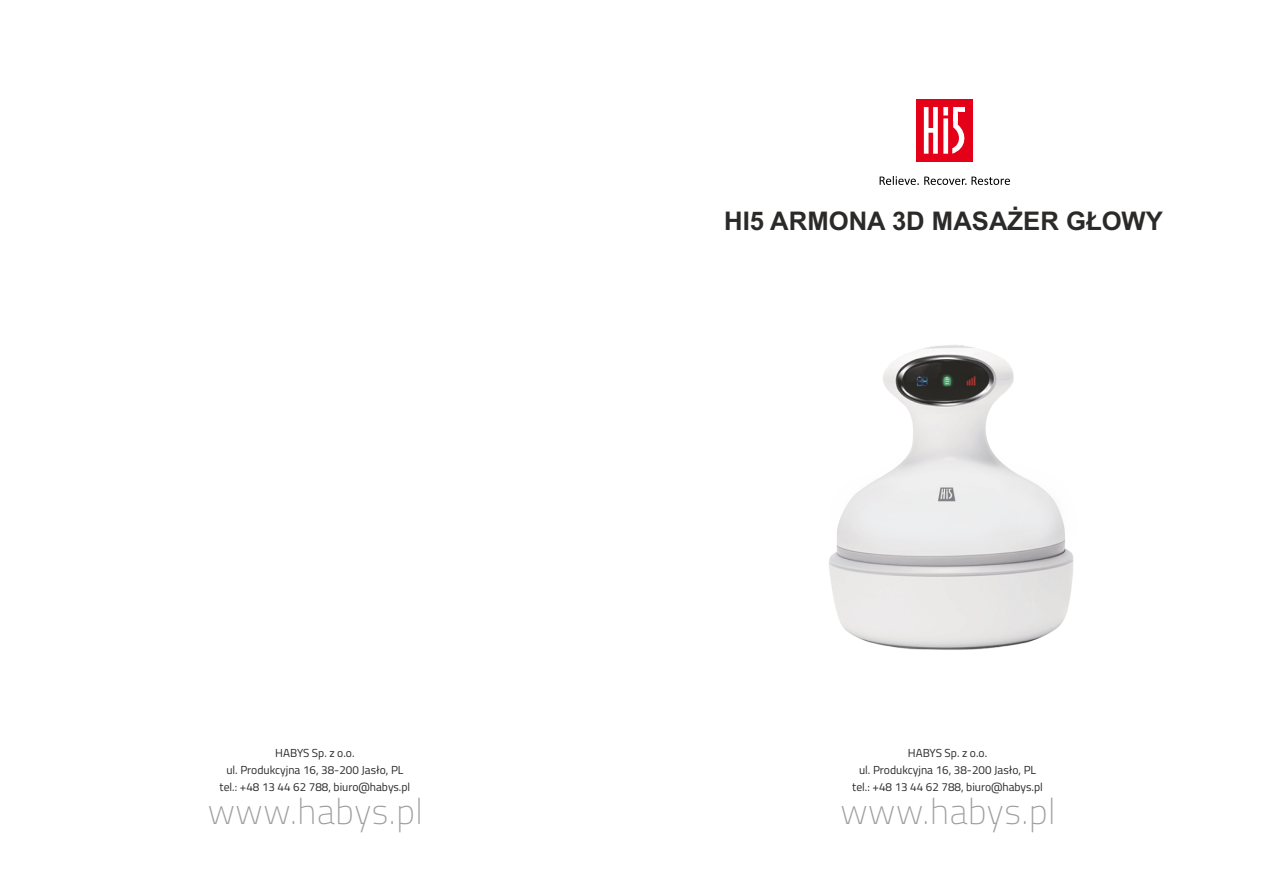
<style>
.page{position:relative;width:1263px;height:893px;background:#fff}
.page>*{position:absolute;margin:0;border:0;box-sizing:border-box;transform-origin:0 0}
.t1{font:100 36px "Titillium";letter-spacing:.02em;color:#9d9e9e}
.t2{font:700 25.65px "Arial";color:#2b2a29}
.t3{font:11.7px/17px "Titillium";color:#2b2a29;text-align:center}
</style>
<div class="page">
<img style="left:829px;top:345px;width:245px;height:305px">
<svg style="left:880px;top:176px;width:130px;height:9px"></svg>
<div style="left:916px;top:99px;width:56px;height:63px;background:#e40018"></div>
<svg style="left:924px;top:107px;width:41px;height:47px"></svg>
<p class="t3" style="left:220px;top:745px;width:192px">HABYS Sp. z o.o.<br>ul. Produkcyjna 16, 38-200 Jasło, PL tel.: +48 13 44 62 788, biuro@habys.pl</p>
<h1 class="t1" style="left:208px;top:797px;width:217px">www.habys.pl</h1>
<h2 class="t2" style="left:724px;top:212px;width:440px">HI5 ARMONA 3D MASAŻER GŁOWY</h2>
<p class="t3" style="left:852px;top:745px;width:192px">HABYS Sp. z o.o.<br>ul. Produkcyjna 16, 38-200 Jasło, PL tel.: +48 13 44 62 788, biuro@habys.pl</p>
<h1 class="t1" style="left:840px;top:797px;width:217px">www.habys.pl</h1>
</div>
